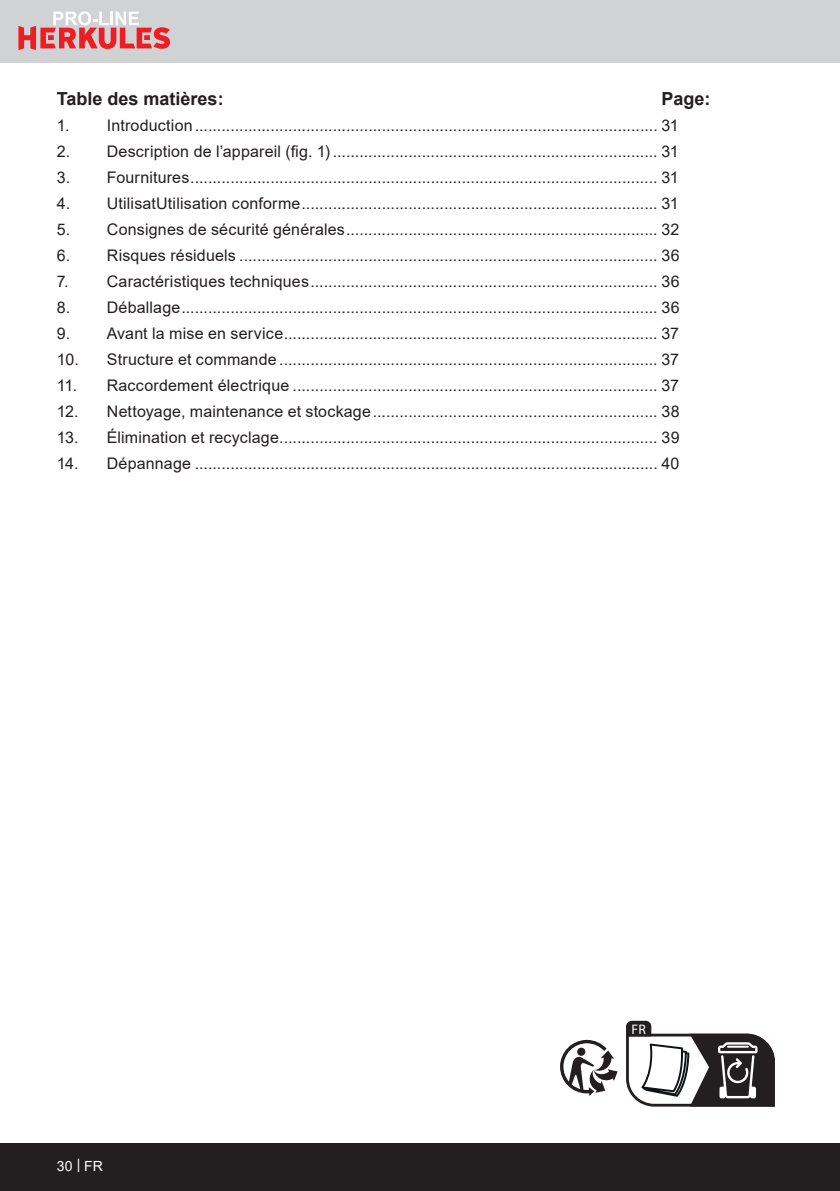
<style>
.page{position:relative;width:840px;height:1191px;background:#fff}
.page>*{position:absolute;margin:0;border:0;box-sizing:border-box;transform-origin:0 0}
.TOC_title{font:700 18px "Arial";color:#231f20}
.t1{font:16px "Arial";letter-spacing:.01em;color:#231f20}
.t2{font:14px "Arial";color:#fff}
.t3{font:700 13.8px "Flama Condensed";color:#fff}
</style>
<div class="page">
<div style="left:0;top:0;width:839px;height:63px;background:#d1d2d4"></div>
<div style="left:0;top:1143px;width:839px;height:48px;background:#231f20"></div>
<svg style="left:18px;top:11px;width:152px;height:39px"></svg>
<svg style="left:560px;top:1020px;width:215px;height:87px"></svg>
<p class="TOC_title" style="left:57px;top:86px;width:168px">Table des matières:</p>
<p class="TOC_title" style="left:661px;top:86px;width:51px">Page:</p>
<p class="t1" style="left:57px;top:114px;width:623px">1. Introduction........................................................................................................ 31</p>
<p class="t1" style="left:57px;top:140px;width:623px">2. Description de l’appareil (fig. 1)......................................................................... 31</p>
<p class="t1" style="left:57px;top:166px;width:623px">3. Fournitures......................................................................................................... 31</p>
<p class="t1" style="left:57px;top:192px;width:623px">4. UtilisatUtilisation conforme................................................................................ 31</p>
<p class="t1" style="left:57px;top:218px;width:623px">5. Consignes de sécurité générales...................................................................... 32</p>
<p class="t1" style="left:57px;top:244px;width:624px">6. Risques résiduels .............................................................................................. 36</p>
<p class="t1" style="left:57px;top:270px;width:624px">7. Caractéristiques techniques.............................................................................. 36</p>
<p class="t1" style="left:57px;top:296px;width:624px">8. Déballage........................................................................................................... 36</p>
<p class="t1" style="left:57px;top:322px;width:623px">9. Avant la mise en service.................................................................................... 37</p>
<p class="t1" style="left:57px;top:348px;width:623px">10. Structure et commande ..................................................................................... 37</p>
<p class="t1" style="left:57px;top:374px;width:623px">11. Raccordement électrique .................................................................................. 37</p>
<p class="t1" style="left:57px;top:400px;width:624px">12. Nettoyage, maintenance et stockage................................................................ 38</p>
<p class="t1" style="left:57px;top:426px;width:624px">13. Élimination et recyclage..................................................................................... 39</p>
<p class="t1" style="left:57px;top:452px;width:624px">14. Dépannage ........................................................................................................ 40</p>
<p class="t2" style="left:57px;top:1156px;width:48px">30 | FR</p>
<p class="t3" style="left:631px;top:1020px;width:16px">FR</p>
</div>
